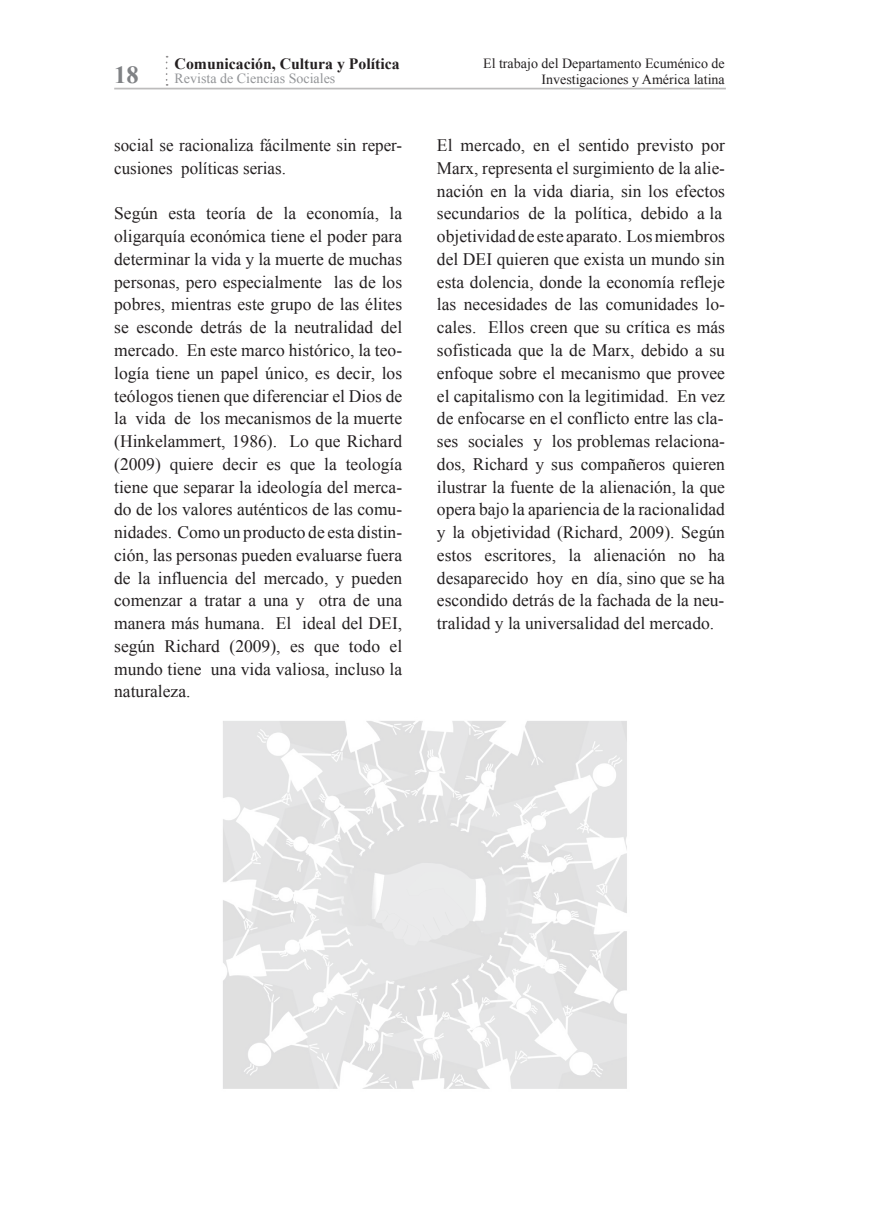
<style>
.page{position:relative;width:874px;height:1221px;background:#fff}
.page>*{position:absolute;margin:0;border:0;box-sizing:border-box;transform-origin:0 0}
.t1{font:700 24.5px "Times New Roman";color:#808285}
.t2{font:17.5px/22.8px "Times New Roman";color:#231f20}
.t3{font:700 15.75px "Times New Roman";color:#231f20}
.t4{font:14px/16.8px "Times New Roman";color:#231f20;text-align:right}
.t5{font:14px "Times New Roman";color:#939598}
</style>
<div class="page">
<svg style="left:166px;top:56px;width:1px;height:30px"></svg>
<hr style="left:114px;top:88px;width:611px;height:1px;background:#231f20">
<img style="left:223px;top:721px;width:404px;height:368px">
<p class="t3" style="left:174px;top:53px;width:226px">Comunicación, Cultura y Política</p>
<h1 class="t1" style="left:114px;top:58px;width:26px">18</h1>
<p class="t5" style="left:174px;top:69px;width:162px">Revista de Ciencias Sociales</p>
<p class="t2" style="left:114px;top:134px;width:289px">social se racionaliza fácilmente sin reper&shy;cusiones políticas serias.</p>
<p class="t2" style="left:114px;top:202px;width:289px;text-align:justify">Según esta teoría de la economía, la oligarquía económica tiene el poder para determinar la vida y la muerte de muchas personas, pero especialmente las de los pobres, mientras este grupo de las élites se esconde detrás de la neutralidad del mercado. En este marco histórico, la teo&shy;logía tiene un papel único, es decir, los teólogos tienen que diferenciar el Dios de la vida de los mecanismos de la muerte (Hinkelammert, 1986). Lo que Richard (2009) quiere decir es que la teología tiene que separar la ideología del merca&shy;do de los valores auténticos de las comu&shy;nidades. Como un producto de esta distin&shy;ción, las personas pueden evaluarse fuera de la influencia del mercado, y pueden comenzar a tratar a una y otra de una manera más humana. El ideal del DEI, según Richard (2009), es que todo el mundo tiene una vida valiosa, incluso la naturaleza.</p>
<p class="t4" style="left:483px;top:54px;width:243px">El trabajo del Departamento Ecuménico de<br>Investigaciones y América latina</p>
<p class="t2" style="left:437px;top:134px;width:289px">El mercado, en el sentido previsto por Marx, representa el surgimiento de la alie&shy;nación en la vida diaria, sin los efectos secundarios de la política, debido a la objetividad de este aparato. Los miembros del DEI quieren que exista un mundo sin esta dolencia, donde la economía refleje las necesidades de las comunidades lo&shy;cales. Ellos creen que su crítica es más sofisticada que la de Marx, debido a su enfoque sobre el mecanismo que provee el capitalismo con la legitimidad. En vez de enfocarse en el conflicto entre las cla&shy;ses sociales y los problemas relaciona&shy;dos, Richard y sus compañeros quieren ilustrar la fuente de la alienación, la que opera bajo la apariencia de la racionalidad y la objetividad (Richard, 2009). Según estos escritores, la alienación no ha desaparecido hoy en día, sino que se ha escondido detrás de la fachada de la neu&shy;tralidad y la universalidad del mercado.</p>
</div>
